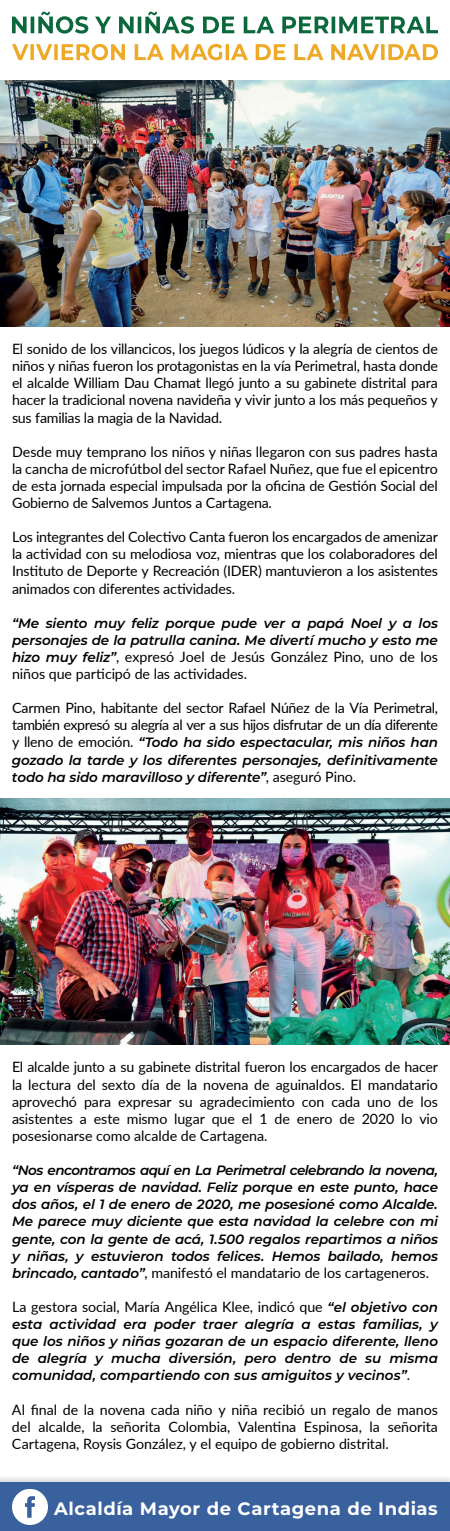
<style>
.page{position:relative;width:450px;height:1531px;background:#fff}
.page>*{position:absolute;margin:0;border:0;box-sizing:border-box;transform-origin:0 0}
.t1{font:700 18px "Montserrat";letter-spacing:.03em;color:#fff}
.t2{font:14.25px/17.1px "Lato";letter-spacing:-.01em;color:#000001;text-align:justify}
.t3{font:14.25px/17.1px "Lato";letter-spacing:-.03em;color:#000001}
.t4{font:italic 600 13.5px/17.1px "Montserrat";letter-spacing:-.01em;color:#000001;text-align:justify}
.s1{font-family:"Montserrat";font-weight:600;font-style:italic;font-size:13.5px}
.s2{font-family:"Lato";font-weight:400;font-style:normal;font-size:14.25px}
</style>
<div class="page">
<svg style="left:12px;top:44px;width:426px;height:16px"></svg>
<svg style="left:12px;top:12px;width:426px;height:22px"></svg>
<img style="left:0;top:80px;width:450px;height:246px">
<img style="left:0;top:799px;width:450px;height:246px">
<img style="left:0;top:1478px;width:450px;height:5px">
<div style="left:0;top:1483px;width:450px;height:48px;background:#39619e"></div>
<div style="left:12px;top:1489px;width:36px;height:36px;background:#fff;border-radius:50%"></div>
<svg style="left:22px;top:1489px;width:16px;height:28px"></svg>
<p class="t2" style="left:12px;top:340px;width:428px">El sonido de los villancicos, los juegos lúdicos y la alegría de cientos de niños y niñas fueron los protagonistas en la vía Perimetral, hasta donde el alcalde William Dau Chamat llegó junto a su gabinete distrital para hacer la tradicional novena navideña y vivir junto a los más pequeños y sus familias la magia de la Navidad.</p>
<p class="t2" style="left:12px;top:442px;width:428px">Desde muy temprano los niños y niñas llegaron con sus padres hasta la cancha de microfútbol del sector Rafael Nuñez, que fue el epicentro de esta jornada especial impulsada por la oficina de Gestión Social del Gobierno de Salvemos Juntos a Cartagena.</p>
<p class="t2" style="left:12px;top:528px;width:427px">Los integrantes del Colectivo Canta fueron los encargados de amenizar la actividad con su melodiosa voz, mientras que los colaboradores del Instituto de Deporte y Recreación (IDER) mantuvieron a los asistentes animados con diferentes actividades.</p>
<p class="t4" style="left:12px;top:614px;width:428px">“Me siento muy feliz porque pude ver a papá Noel y a los personajes de la patrulla canina. Me divertí mucho y esto me</p>
<p class="t2" style="left:12px;top:647px;width:427px"><span class="s1">hizo muy feliz”</span>, expresó Joel de Jesús González Pino, uno de los niños que participó de las actividades.</p>
<p class="t3" style="left:12px;top:699px;width:428px">Carmen Pino, habitante del sector Rafael Núñez de la Vía Perimetral, también expresó su alegría al ver a sus hijos disfrutar de un día diferente</p>
<p class="t4" style="left:12px;top:733px;width:428px"><span class="s2">y lleno de emoción.</span> “Todo ha sido espectacular, mis niños han gozado la tarde y los diferentes personajes, definitivamente todo ha sido maravilloso y diferente”<span class="s2">, aseguró Pino.</span></p>
<p class="t2" style="left:12px;top:1058px;width:428px">El alcalde junto a su gabinete distrital fueron los encargados de hacer la lectura del sexto día de la novena de aguinaldos. El mandatario aprovechó para expresar su agradecimiento con cada uno de los asistentes a este mismo lugar que el 1 de enero de 2020 lo vio posesionarse como alcalde de Cartagena.</p>
<p class="t4" style="left:12px;top:1161px;width:428px">“Nos encontramos aquí en La Perimetral celebrando la novena, ya en vísperas de navidad. Feliz porque en este punto, hace dos años, el 1 de enero de 2020, me posesioné como Alcalde.<br>Me parece muy diciente que esta navidad la celebre con mi gente, con la gente de acá, 1.500 regalos repartimos a niños y niñas, y estuvieron todos felices. Hemos bailado, hemos</p>
<p class="t2" style="left:12px;top:1263px;width:419px"><span class="s1">brincado, cantado”</span>, manifestó el mandatario de los cartageneros.</p>
<p class="t2" style="left:12px;top:1297px;width:427px">La gestora social, María Angélica Klee, indicó que <span class="s1">“el objetivo con</span></p>
<p class="t4" style="left:12px;top:1315px;width:428px">esta actividad era poder traer alegría a estas familias, y que los niños y niñas gozaran de un espacio diferente, lleno de alegría y mucha diversión, pero dentro de su misma comunidad, compartiendo con sus amiguitos y vecinos”<span class="s2">.</span></p>
<p class="t2" style="left:12px;top:1400px;width:428px">Al final de la novena cada niño y niña recibió un regalo de manos del alcalde, la señorita Colombia, Valentina Espinosa, la señorita Cartagena, Roysis González, y el equipo de gobierno distrital.</p>
<p class="t1" style="left:54px;top:1495px;width:385px">Alcaldía Mayor de Cartagena de Indias</p>
</div>
